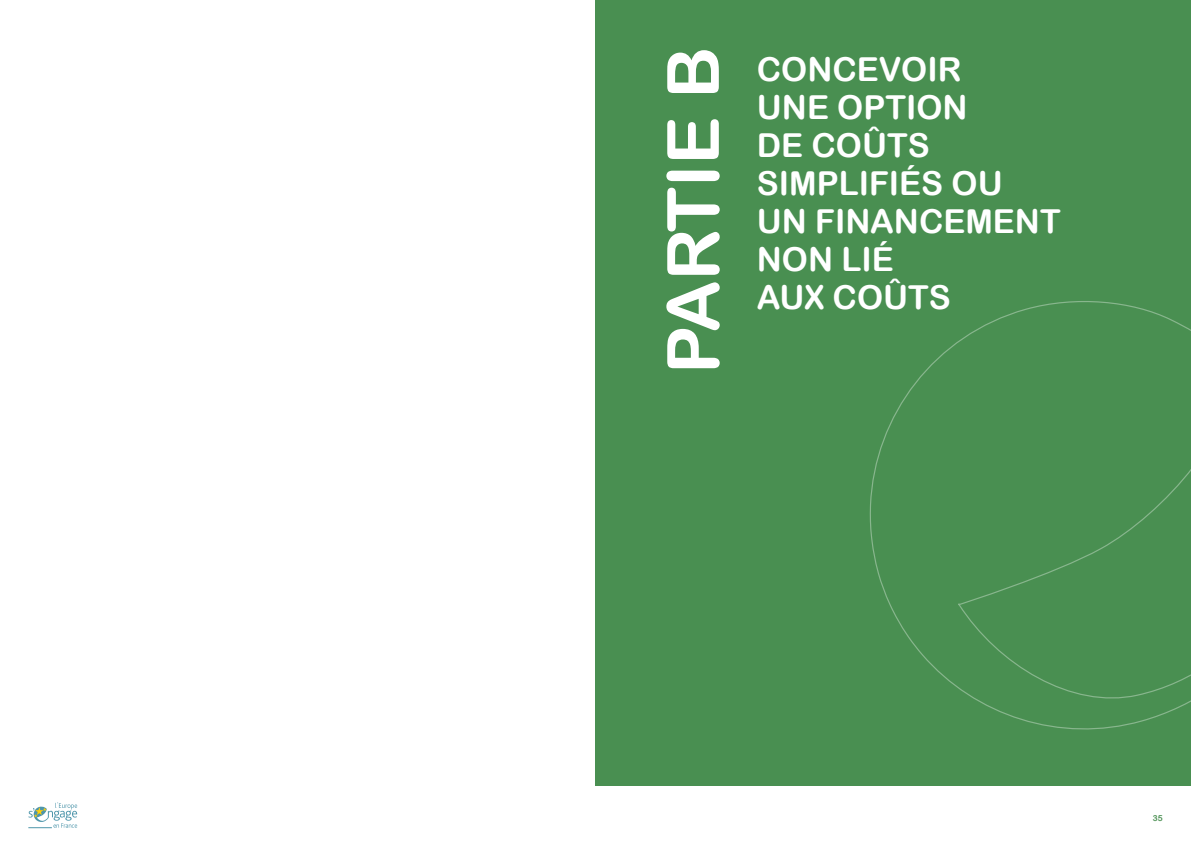
<style>
.page{position:relative;width:1191px;height:842px;background:#fff}
.page>*{position:absolute;margin:0;border:0;box-sizing:border-box;transform-origin:0 0}
.Partie_n{font:72px "Arial Rounded MT Bold";color:#fff}
.Partie_titre{font:33px/38px "Arial Rounded MT Bold";color:#fff}
.t1{font:8.3px "Arial Rounded MT Bold";color:#498f51}
</style>
<div class="page">
<div style="left:595px;top:0;width:596px;height:785px;background:#498f51"></div>
<svg style="left:869px;top:301px;width:322px;height:429px"></svg>
<svg style="left:28px;top:802px;width:49px;height:26px"></svg>
<p class="Partie_n" style="left:650px;top:374px;width:329px;rotate:-90deg">PARTIE B</p>
<p class="Partie_titre" style="left:757px;top:50px;width:305px">CONCEVOIR<br>UNE OPTION<br>DE COÛTS<br>SIMPLIFIÉS OU<br>UN FINANCEMENT<br>NON LIÉ<br>AUX COÛTS</p>
<p class="t1" style="left:1152px;top:813px;width:11px">35</p>
</div>
